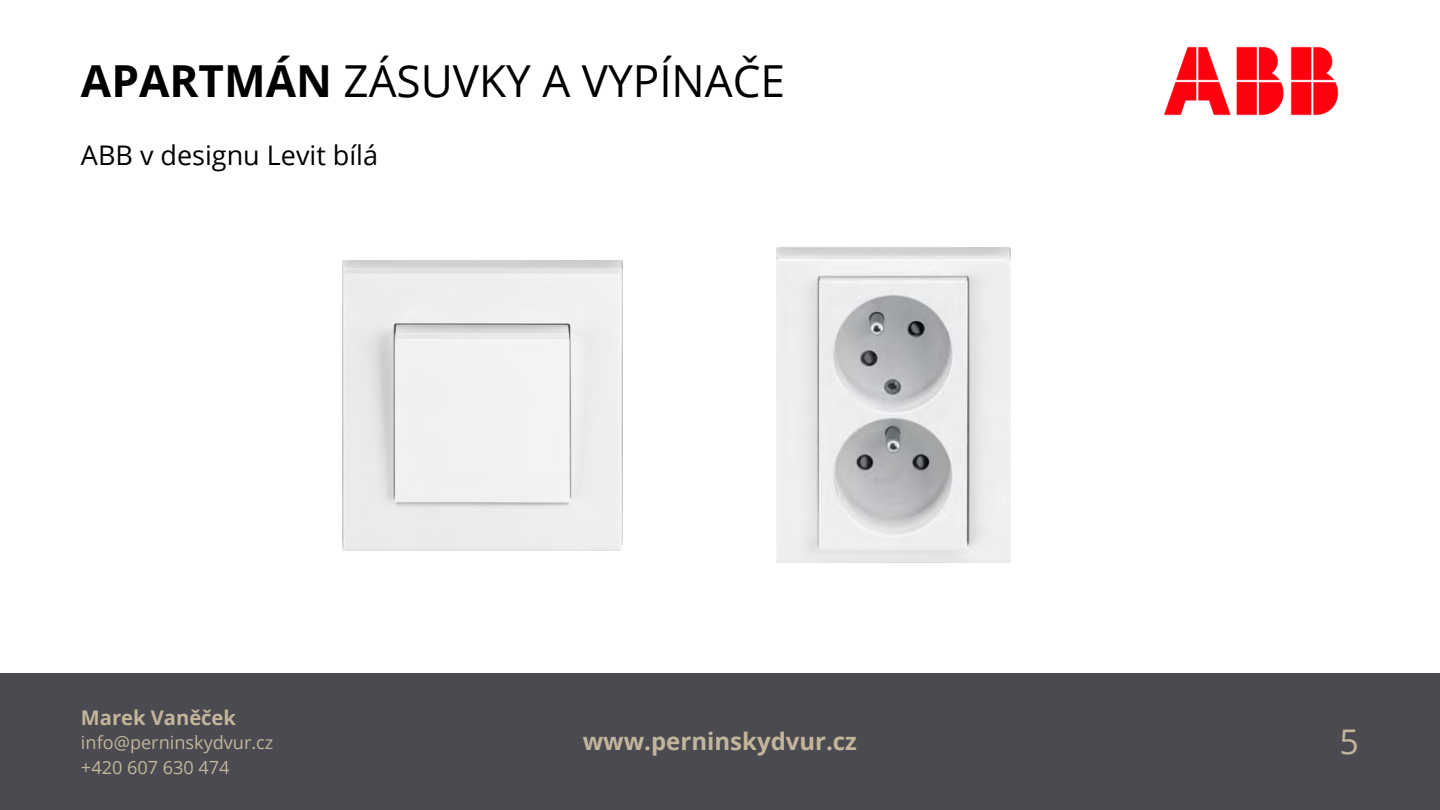
<style>
.page{position:relative;width:1440px;height:810px;background:#fff}
.page>*{position:absolute;margin:0;border:0;box-sizing:border-box;transform-origin:0 0}
.t1{font:44.2px "Open Sans";color:#000}
.t2{font:34px "Open Sans";color:#c3b59b}
.t3{font:27px "Open Sans";color:#000}
.t4{font:700 24px "Open Sans";color:#c3b59b}
.t5{font:700 20.2px "Open Sans";color:#c3b59b}
.t6{font:18.1px "Open Sans";color:#c3b59b}
.s1{font-weight:700}
</style>
<div class="page">
<div style="left:0;top:673px;width:1440px;height:137px;background:#4a4a50"></div>
<img style="left:343px;top:260px;width:280px;height:290px">
<img style="left:776px;top:247px;width:235px;height:315px">
<img style="left:1164px;top:46px;width:175px;height:70px">
<p class="t1" style="left:81px;top:50px;width:706px"><span class="s1">APARTMÁN</span> ZÁSUVKY A VYPÍNAČE</p>
<p class="t3" style="left:81px;top:136px;width:299px">ABB v designu Levit bílá</p>
<p class="t5" style="left:81px;top:703px;width:157px">Marek Vaněček</p>
<p class="t6" style="left:81px;top:730px;width:194px">info@perninskydvur.cz</p>
<p class="t6" style="left:81px;top:755px;width:150px">+420 607 630 474</p>
<p class="t4" style="left:583px;top:724px;width:276px">www.perninskydvur.cz</p>
<p class="t2" style="left:1340px;top:718px;width:21px">5</p>
</div>
